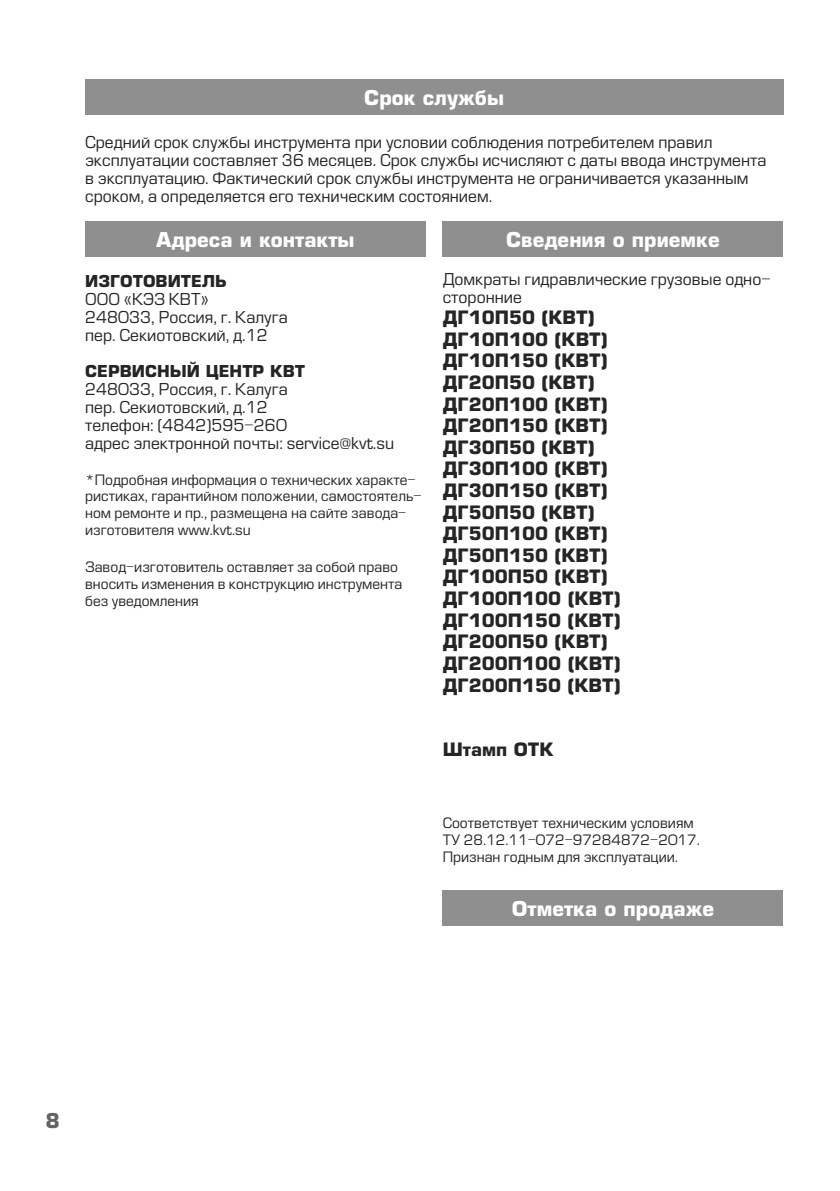
<style>
.page{position:relative;width:840px;height:1191px;background:#fff}
.page>*{position:absolute;margin:0;border:0;box-sizing:border-box;transform-origin:0 0}
.КВТ_Заголовок{font:700 20px "Europe";color:#fff}
.t1{font:700 20px "Europe";color:#646464}
.КВТ_Выделение_жирным{font:700 18px "Europe";color:#252525}
.Основной{font:700 18px "Europe";color:#252525}
.КВТ_Выделение_жирным-2{font:16px/18px "Europe";color:#252525}
.КВТ_1_Абзац{font:16px "Europe";color:#252525}
.КВТ_1_Абзац-2{font:700 16px "Europe";color:#252525}
.Основной-2{font:14px/16.8px "Europe";color:#252525}
</style>
<div class="page">
<div style="left:85px;top:221px;width:340px;height:35px;background:#8f8f8f"></div>
<div style="left:442px;top:221px;width:340px;height:35px;background:#8f8f8f"></div>
<div style="left:442px;top:890px;width:340px;height:35px;background:#8f8f8f"></div>
<div style="left:85px;top:79px;width:697px;height:36px;background:#8f8f8f"></div>
<p class="КВТ_Заголовок" style="left:364px;top:86px;width:141px">Срок службы</p>
<p class="КВТ_Выделение_жирным-2" style="left:85px;top:133px;width:682px">Средний срок службы инструмента при условии соблюдения потребителем правил эксплуатации составляет 36 месяцев. Срок службы исчисляют с даты ввода инструмента в эксплуатацию. Фактический срок службы инструмента не ограничивается указанным сроком, а определяется его техническим состоянием.</p>
<p class="КВТ_Заголовок" style="left:156px;top:227px;width:200px">Адреса и контакты</p>
<p class="КВТ_1_Абзац-2" style="left:85px;top:271px;width:143px">ИЗГОТОВИТЕЛЬ</p>
<p class="КВТ_1_Абзац" style="left:85px;top:289px;width:125px">ООО «КЭЗ КВТ»</p>
<p class="КВТ_1_Абзац" style="left:85px;top:307px;width:204px">248033, Россия, г. Калуга</p>
<p class="КВТ_1_Абзац" style="left:85px;top:325px;width:184px">пер. Секиотовский, д.12</p>
<p class="КВТ_1_Абзац-2" style="left:85px;top:361px;width:221px">СЕРВИСНЫЙ ЦЕНТР КВТ</p>
<p class="КВТ_1_Абзац" style="left:85px;top:379px;width:204px">248033, Россия, г. Калуга</p>
<p class="КВТ_1_Абзац" style="left:85px;top:397px;width:184px">пер. Секиотовский, д.12</p>
<p class="КВТ_1_Абзац" style="left:85px;top:415px;width:203px">телефон: (4842)595-260</p>
<p class="КВТ_1_Абзац" style="left:85px;top:433px;width:310px">адрес электронной почты: service@kvt.su</p>
<p class="Основной-2" style="left:85px;top:471px;width:338px">*Подробная информация о технических характе&shy;ристиках, гарантийном положении, самостоятель&shy;ном ремонте и пр., размещена на сайте завода&shy;изготовителя www.kvt.su</p>
<p class="Основной-2" style="left:85px;top:558px;width:319px">Завод-изготовитель оставляет за собой право вносить изменения в конструкцию инструмента без уведомления</p>
<p class="КВТ_Заголовок" style="left:506px;top:227px;width:215px">Сведения о приемке</p>
<p class="КВТ_Выделение_жирным-2" style="left:442px;top:270px;width:329px">Домкраты гидравлические грузовые одно&shy;сторонние</p>
<p class="КВТ_Выделение_жирным" style="left:442px;top:307px;width:153px">ДГ10П50 (КВТ)</p>
<p class="КВТ_Выделение_жирным" style="left:442px;top:328px;width:166px">ДГ10П100 (КВТ)</p>
<p class="КВТ_Выделение_жирным" style="left:442px;top:350px;width:166px">ДГ10П150 (КВТ)</p>
<p class="КВТ_Выделение_жирным" style="left:442px;top:371px;width:153px">ДГ20П50 (КВТ)</p>
<p class="КВТ_Выделение_жирным" style="left:442px;top:393px;width:166px">ДГ20П100 (КВТ)</p>
<p class="КВТ_Выделение_жирным" style="left:442px;top:415px;width:166px">ДГ20П150 (КВТ)</p>
<p class="КВТ_Выделение_жирным" style="left:442px;top:436px;width:153px">ДГ30П50 (КВТ)</p>
<p class="КВТ_Выделение_жирным" style="left:442px;top:458px;width:166px">ДГ30П100 (КВТ)</p>
<p class="КВТ_Выделение_жирным" style="left:442px;top:479px;width:166px">ДГ30П150 (КВТ)</p>
<p class="КВТ_Выделение_жирным" style="left:442px;top:501px;width:153px">ДГ50П50 (КВТ)</p>
<p class="КВТ_Выделение_жирным" style="left:442px;top:523px;width:166px">ДГ50П100 (КВТ)</p>
<p class="КВТ_Выделение_жирным" style="left:442px;top:544px;width:166px">ДГ50П150 (КВТ)</p>
<p class="КВТ_Выделение_жирным" style="left:442px;top:566px;width:166px">ДГ100П50 (КВТ)</p>
<p class="КВТ_Выделение_жирным" style="left:442px;top:587px;width:179px">ДГ100П100 (КВТ)</p>
<p class="КВТ_Выделение_жирным" style="left:442px;top:609px;width:179px">ДГ100П150 (КВТ)</p>
<p class="КВТ_Выделение_жирным" style="left:442px;top:631px;width:166px">ДГ200П50 (КВТ)</p>
<p class="КВТ_Выделение_жирным" style="left:442px;top:652px;width:179px">ДГ200П100 (КВТ)</p>
<p class="КВТ_Выделение_жирным" style="left:442px;top:674px;width:179px">ДГ200П150 (КВТ)</p>
<p class="Основной" style="left:442px;top:739px;width:112px">Штамп ОТК</p>
<p class="Основной-2" style="left:442px;top:815px;width:259px">Соответствует техническим условиям<br>ТУ 28.12.11-072-97284872-2017.</p>
<p class="Основной-2" style="left:442px;top:848px;width:237px">Признан годным для эксплуатации.</p>
<p class="КВТ_Заголовок" style="left:511px;top:896px;width:204px">Отметка о продаже</p>
<h1 class="t1" style="left:45px;top:1108px;width:16px">8</h1>
</div>
